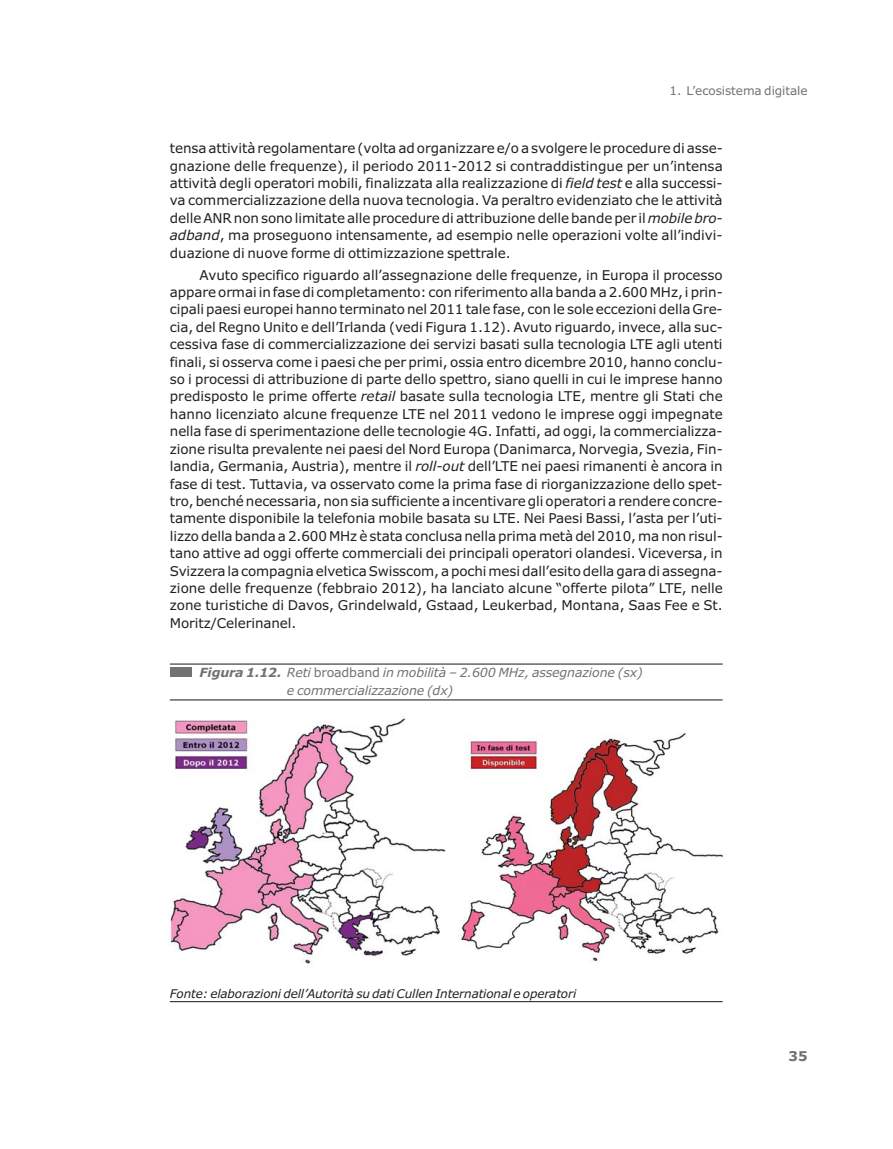
<style>
.page{position:relative;width:893px;height:1149px;background:#fff}
.page>*{position:absolute;margin:0;border:0;box-sizing:border-box;transform-origin:0 0}
.t1{font:13.5px/17.4px "Verdana";letter-spacing:-.005em;color:#231f20;text-align:justify}
.t2{font:700 13.5px "Verdana";color:#707274}
.t3{font:italic 12.6px/18px "Verdana";letter-spacing:-.015em;color:#707274}
.t4{font:italic 12px "Verdana";letter-spacing:-.015em;color:#231f20}
.t5{font:12px "Verdana";letter-spacing:-.005em;color:#707274}
.s1{font-style:italic}
.s2{font-weight:700}
.s3{font-style:normal}
</style>
<div class="page">
<img style="left:170px;top:717px;width:553px;height:247px">
<hr style="left:170px;top:663px;width:553px;height:1px;background:#231f20">
<hr style="left:170px;top:699px;width:553px;height:1px;background:#231f20">
<div style="left:170px;top:667px;width:21px;height:9px;background:#707274"></div>
<hr style="left:170px;top:1000px;width:553px;height:1px;background:#231f20">
<p class="t5" style="left:669px;top:85px;width:140px">1. L’ecosistema digitale</p>
<p class="t1" style="left:170px;top:141px;width:554px">tensa attività regolamentare (volta ad organizzare e/o a svolgere le procedure di asse&shy;gnazione delle frequenze), il periodo 2011-2012 si contraddistingue per un’intensa attività degli operatori mobili, finalizzata alla realizzazione di <span class="s1">field test</span> e alla successi&shy;va commercializzazione della nuova tecnologia. Va peraltro evidenziato che le attività delle ANR non sono limitate alle procedure di attribuzione delle bande per il <span class="s1">mobile bro&shy;adband</span>, ma proseguono intensamente, ad esempio nelle operazioni volte all’indivi&shy;duazione di nuove forme di ottimizzazione spettrale.</p>
<p class="t1" style="left:170px;top:267px;width:554px;text-indent:30px">Avuto specifico riguardo all’assegnazione delle frequenze, in Europa il processo appare ormai in fase di completamento: con riferimento alla banda a 2.600 MHz, i prin&shy;cipali paesi europei hanno terminato nel 2011 tale fase, con le sole eccezioni della Gre&shy;cia, del Regno Unito e dell’Irlanda (vedi Figura 1.12). Avuto riguardo, invece, alla suc&shy;cessiva fase di commercializzazione dei servizi basati sulla tecnologia LTE agli utenti finali, si osserva come i paesi che per primi, ossia entro dicembre 2010, hanno conclu&shy;so i processi di attribuzione di parte dello spettro, siano quelli in cui le imprese hanno predisposto le prime offerte <span class="s1">retail</span> basate sulla tecnologia LTE, mentre gli Stati che hanno licenziato alcune frequenze LTE nel 2011 vedono le imprese oggi impegnate nella fase di sperimentazione delle tecnologie 4G. Infatti, ad oggi, la commercializza&shy;zione risulta prevalente nei paesi del Nord Europa (Danimarca, Norvegia, Svezia, Fin&shy;landia, Germania, Austria), mentre il <span class="s1">roll-out</span> dell’LTE nei paesi rimanenti è ancora in fase di test. Tuttavia, va osservato come la prima fase di riorganizzazione dello spet&shy;tro, benché necessaria, non sia sufficiente a incentivare gli operatori a rendere concre&shy;tamente disponibile la telefonia mobile basata su LTE. Nei Paesi Bassi, l’asta per l’uti&shy;lizzo della banda a 2.600 MHz è stata conclusa nella prima metà del 2010, ma non risul&shy;tano attive ad oggi offerte commerciali dei principali operatori olandesi. Viceversa, in Svizzera la compagnia elvetica Swisscom, a pochi mesi dall’esito della gara di assegna&shy;zione delle frequenze (febbraio 2012), ha lanciato alcune “offerte pilota” LTE, nelle zone turistiche di Davos, Grindelwald, Gstaad, Leukerbad, Montana, Saas Fee e St.<br>Moritz/Celerinanel.</p>
<p class="t3" style="left:287px;top:663px;width:357px;text-indent:-87px"><span class="s2">Figura 1.12.</span> Reti <span class="s3">broadband</span> in mobilità – 2.600 MHz, assegnazione (sx) e commercializzazione (dx)</p>
<p class="t4" style="left:170px;top:988px;width:408px">Fonte: elaborazioni dell’Autorità su dati Cullen International e operatori</p>
<p class="t2" style="left:789px;top:1050px;width:21px">35</p>
</div>
